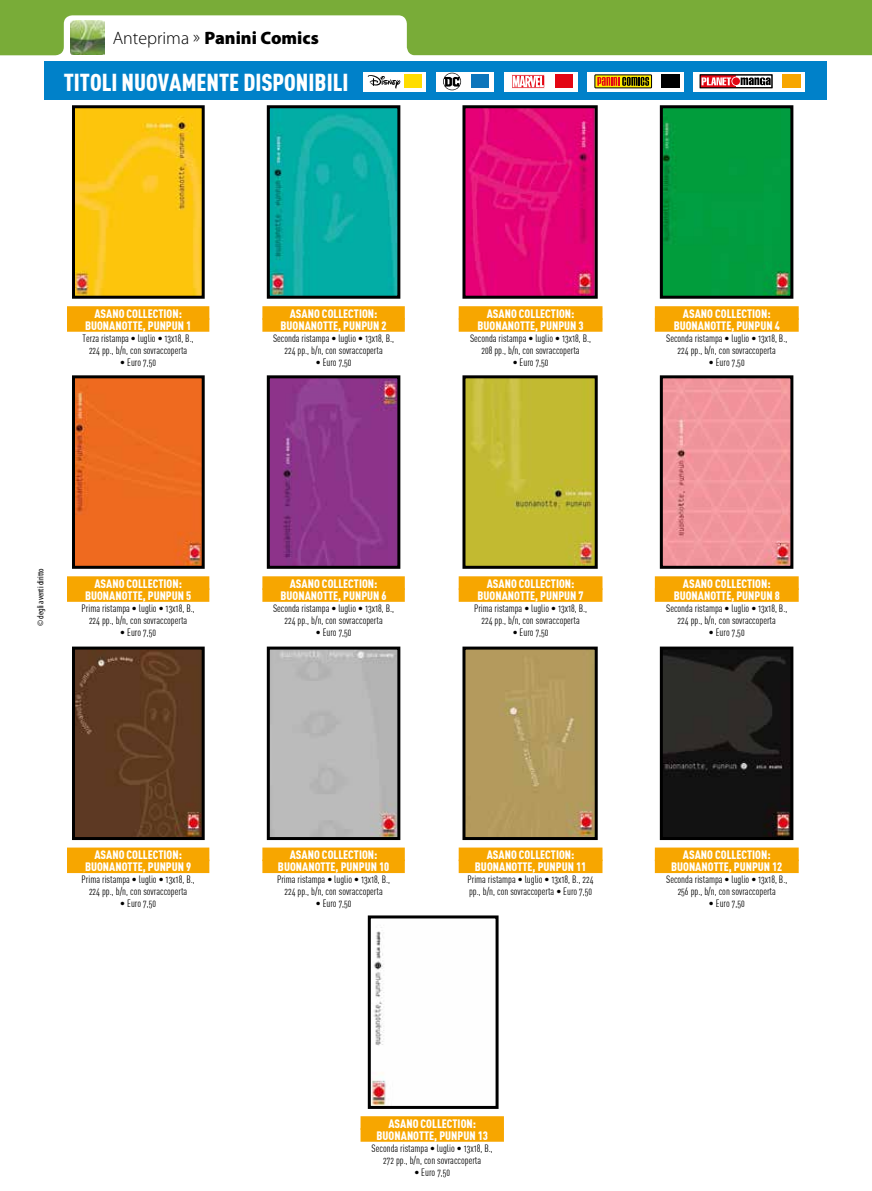
<style>
.page{position:relative;width:872px;height:1191px;background:#fff}
.page>*{position:absolute;margin:0;border:0;box-sizing:border-box;transform-origin:0 0}
.t1{font:900 24px "DIN Cond";color:#fff}
.t2{font:900 18px "Myriad Pro";color:#000}
.t3{font:900 12px/12px "DIN Cond";color:#fff;text-align:center}
.t4{font:10.5px/12px "DIN Cond Regular Alternate";color:#000;text-align:center}
.t5{font:condensed 9px "Myriad Pro";color:#000}
.s1{font-weight:300}
</style>
<div class="page">
<svg style="left:0;top:0;width:872px;height:56px;fill:#79ac38"></svg>
<img style="left:70px;top:21px;width:34px;height:34px">
<img style="left:372px;top:927px;width:14px;height:178px">
<div style="left:368px;top:915px;width:130px;height:194px;border:3px solid #000"></div>
<div style="left:360px;top:1116px;width:144px;height:13px;background:#f7a600"></div>
<div style="left:360px;top:1128px;width:144px;height:13px;background:#f7a600"></div>
<img style="left:271px;top:109px;width:125px;height:186px">
<div style="left:267px;top:105px;width:133px;height:194px;border:3px solid #000"></div>
<img style="left:271px;top:379px;width:125px;height:186px">
<div style="left:267px;top:375px;width:133px;height:194px;border:3px solid #000"></div>
<img style="left:271px;top:650px;width:125px;height:186px">
<div style="left:267px;top:646px;width:133px;height:194px;border:3px solid #000"></div>
<img style="left:76px;top:109px;width:125px;height:186px">
<div style="left:72px;top:105px;width:133px;height:194px;border:3px solid #000"></div>
<div style="left:76px;top:379px;width:125px;height:186px;background:#ef6a1f"></div>
<div style="left:72px;top:375px;width:133px;height:194px;border:3px solid #000"></div>
<img style="left:76px;top:650px;width:125px;height:186px">
<div style="left:72px;top:646px;width:133px;height:194px;border:3px solid #000"></div>
<img style="left:466px;top:109px;width:128px;height:186px">
<div style="left:462px;top:105px;width:136px;height:194px;border:3px solid #000"></div>
<img style="left:466px;top:379px;width:128px;height:186px">
<div style="left:462px;top:375px;width:136px;height:194px;border:3px solid #000"></div>
<img style="left:466px;top:650px;width:128px;height:186px">
<div style="left:462px;top:646px;width:136px;height:194px;border:3px solid #000"></div>
<div style="left:664px;top:109px;width:125px;height:186px;background:#019d3c"></div>
<div style="left:660px;top:105px;width:133px;height:194px;border:3px solid #000"></div>
<img style="left:664px;top:379px;width:125px;height:186px">
<div style="left:660px;top:375px;width:133px;height:194px;border:3px solid #000"></div>
<img style="left:664px;top:650px;width:125px;height:186px">
<div style="left:660px;top:646px;width:133px;height:194px;border:3px solid #000"></div>
<div style="left:262px;top:306px;width:143px;height:14px;background:#f7a600"></div>
<div style="left:262px;top:318px;width:143px;height:14px;background:#f7a600"></div>
<div style="left:262px;top:576px;width:143px;height:14px;background:#f7a600"></div>
<div style="left:262px;top:588px;width:143px;height:14px;background:#f7a600"></div>
<div style="left:262px;top:847px;width:143px;height:14px;background:#f7a600"></div>
<div style="left:262px;top:859px;width:143px;height:14px;background:#f7a600"></div>
<div style="left:67px;top:306px;width:142px;height:14px;background:#f7a600"></div>
<div style="left:67px;top:318px;width:142px;height:14px;background:#f7a600"></div>
<div style="left:67px;top:576px;width:142px;height:14px;background:#f7a600"></div>
<div style="left:67px;top:588px;width:142px;height:14px;background:#f7a600"></div>
<div style="left:67px;top:847px;width:142px;height:14px;background:#f7a600"></div>
<div style="left:67px;top:859px;width:142px;height:14px;background:#f7a600"></div>
<div style="left:459px;top:306px;width:143px;height:14px;background:#f7a600"></div>
<div style="left:459px;top:318px;width:143px;height:14px;background:#f7a600"></div>
<div style="left:459px;top:576px;width:143px;height:14px;background:#f7a600"></div>
<div style="left:459px;top:588px;width:143px;height:14px;background:#f7a600"></div>
<div style="left:459px;top:847px;width:143px;height:14px;background:#f7a600"></div>
<div style="left:459px;top:859px;width:143px;height:14px;background:#f7a600"></div>
<div style="left:655px;top:306px;width:143px;height:14px;background:#f7a600"></div>
<div style="left:655px;top:318px;width:143px;height:14px;background:#f7a600"></div>
<div style="left:655px;top:576px;width:143px;height:14px;background:#f7a600"></div>
<div style="left:655px;top:588px;width:143px;height:14px;background:#f7a600"></div>
<div style="left:655px;top:847px;width:143px;height:14px;background:#f7a600"></div>
<div style="left:655px;top:859px;width:143px;height:14px;background:#f7a600"></div>
<div style="left:44px;top:62px;width:782px;height:38px;background:#0081c9"></div>
<svg style="left:504px;top:72px;width:73px;height:19px"></svg>
<svg style="left:511px;top:75px;width:34px;height:13px"></svg>
<svg style="left:512px;top:76px;width:32px;height:11px"></svg>
<div style="left:555px;top:75px;width:18px;height:13px;background:#e30613"></div>
<svg style="left:587px;top:72px;width:97px;height:19px"></svg>
<svg style="left:595px;top:75px;width:56px;height:13px"></svg>
<div style="left:594px;top:75px;width:58px;height:13px;border:1px solid #000"></div>
<svg style="left:597px;top:77px;width:52px;height:9px"></svg>
<div style="left:661px;top:75px;width:18px;height:13px;background:#000"></div>
<svg style="left:693px;top:72px;width:111px;height:19px"></svg>
<svg style="left:738px;top:77px;width:32px;height:9px"></svg>
<svg style="left:702px;top:77px;width:32px;height:9px"></svg>
<div style="left:700px;top:75px;width:72px;height:13px;border:1px solid #000"></div>
<div style="left:731px;top:77px;width:10px;height:9px;border:2px solid #fff;border-radius:50%"></div>
<div style="left:732px;top:77px;width:8px;height:8px;background:#e30613;border-radius:50%"></div>
<svg style="left:701px;top:77px;width:30px;height:8px"></svg>
<svg style="left:740px;top:77px;width:30px;height:8px"></svg>
<div style="left:782px;top:75px;width:18px;height:13px;background:#f7a600"></div>
<div style="left:436px;top:72px;width:58px;height:19px;background:#fff"></div>
<div style="left:472px;top:75px;width:17px;height:13px;background:#0c75bb"></div>
<svg style="left:443px;top:73px;width:18px;height:17px"></svg>
<div style="left:364px;top:72px;width:62px;height:19px;background:#fff"></div>
<div style="left:404px;top:75px;width:18px;height:13px;background:#fd0"></div>
<svg style="left:368px;top:75px;width:32px;height:14px"></svg>
<h2 class="t2" style="left:113px;top:28px;width:208px"><span class="s1">Anteprima »</span> Panini Comics</h2>
<h1 class="t1" style="left:64px;top:67px;width:286px">TITOLI NUOVAMENTE DISPONIBILI</h1>
<p class="t3" style="left:85px;top:307px;width:108px">ASANO COLLECTION:<br>BUONANOTTE, PUNPUN 1</p>
<p class="t4" style="left:83px;top:332px;width:113px">Terza ristampa • luglio • 13x18, B.,<br>224 pp., b/n, con sovraccoperta</p>
<p class="t4" style="left:120px;top:356px;width:37px">• Euro 7,50</p>
<p class="t3" style="left:280px;top:307px;width:108px">ASANO COLLECTION:<br>BUONANOTTE, PUNPUN 2</p>
<p class="t4" style="left:273px;top:332px;width:123px">Seconda ristampa • luglio • 13x18, B.,<br>224 pp., b/n, con sovraccoperta</p>
<p class="t4" style="left:316px;top:356px;width:37px">• Euro 7,50</p>
<p class="t3" style="left:477px;top:307px;width:108px">ASANO COLLECTION:<br>BUONANOTTE, PUNPUN 3</p>
<p class="t4" style="left:470px;top:332px;width:123px">Seconda ristampa • luglio • 13x18, B.,<br>208 pp., b/n, con sovraccoperta</p>
<p class="t4" style="left:513px;top:356px;width:37px">• Euro 7,50</p>
<p class="t3" style="left:673px;top:307px;width:108px">ASANO COLLECTION:<br>BUONANOTTE, PUNPUN 4</p>
<p class="t4" style="left:666px;top:332px;width:123px">Seconda ristampa • luglio • 13x18, B.,<br>224 pp., b/n, con sovraccoperta</p>
<p class="t4" style="left:709px;top:356px;width:37px">• Euro 7,50</p>
<p class="t5" style="left:35px;top:626px;width:60px;rotate:-90deg">© degli aventi diritto</p>
<p class="t3" style="left:85px;top:577px;width:108px">ASANO COLLECTION:<br>BUONANOTTE, PUNPUN 5</p>
<p class="t4" style="left:82px;top:602px;width:115px">Prima ristampa • luglio • 13x18, B.,<br>224 pp., b/n, con sovraccoperta</p>
<p class="t4" style="left:120px;top:626px;width:37px">• Euro 7,50</p>
<p class="t3" style="left:280px;top:577px;width:108px">ASANO COLLECTION:<br>BUONANOTTE, PUNPUN 6</p>
<p class="t4" style="left:273px;top:602px;width:123px">Seconda ristampa • luglio • 13x18, B.,<br>224 pp., b/n, con sovraccoperta</p>
<p class="t4" style="left:316px;top:626px;width:37px">• Euro 7,50</p>
<p class="t3" style="left:477px;top:577px;width:108px">ASANO COLLECTION:<br>BUONANOTTE, PUNPUN 7</p>
<p class="t4" style="left:474px;top:602px;width:115px">Prima ristampa • luglio • 13x18, B.,<br>224 pp., b/n, con sovraccoperta</p>
<p class="t4" style="left:513px;top:626px;width:37px">• Euro 7,50</p>
<p class="t3" style="left:673px;top:577px;width:108px">ASANO COLLECTION:<br>BUONANOTTE, PUNPUN 8</p>
<p class="t4" style="left:666px;top:602px;width:123px">Seconda ristampa • luglio • 13x18, B.,<br>224 pp., b/n, con sovraccoperta</p>
<p class="t4" style="left:709px;top:626px;width:37px">• Euro 7,50</p>
<p class="t3" style="left:85px;top:848px;width:108px">ASANO COLLECTION:<br>BUONANOTTE, PUNPUN 9</p>
<p class="t4" style="left:82px;top:873px;width:115px">Prima ristampa • luglio • 13x18, B.,<br>224 pp., b/n, con sovraccoperta</p>
<p class="t4" style="left:120px;top:897px;width:37px">• Euro 7,50</p>
<p class="t3" style="left:278px;top:848px;width:113px">ASANO COLLECTION:<br>BUONANOTTE, PUNPUN 10</p>
<p class="t4" style="left:277px;top:873px;width:115px">Prima ristampa • luglio • 13x18, B.,<br>224 pp., b/n, con sovraccoperta</p>
<p class="t4" style="left:316px;top:897px;width:37px">• Euro 7,50</p>
<p class="t3" style="left:475px;top:848px;width:113px">ASANO COLLECTION:<br>BUONANOTTE, PUNPUN 11</p>
<p class="t4" style="left:467px;top:873px;width:128px;text-align:left">Prima ristampa • luglio • 13x18, B., 224 pp., b/n, con sovraccoperta • Euro 7,50</p>
<p class="t3" style="left:671px;top:848px;width:113px">ASANO COLLECTION:<br>BUONANOTTE, PUNPUN 12</p>
<p class="t4" style="left:666px;top:873px;width:123px">Seconda ristampa • luglio • 13x18, B.,<br>256 pp., b/n, con sovraccoperta</p>
<p class="t4" style="left:709px;top:897px;width:37px">• Euro 7,50</p>
<p class="t3" style="left:376px;top:1117px;width:113px">ASANO COLLECTION:<br>BUONANOTTE, PUNPUN 13</p>
<p class="t4" style="left:372px;top:1142px;width:123px">Seconda ristampa • luglio • 13x18, B.,<br>272 pp., b/n, con sovraccoperta</p>
<p class="t4" style="left:414px;top:1166px;width:37px">• Euro 7,50</p>
</div>
